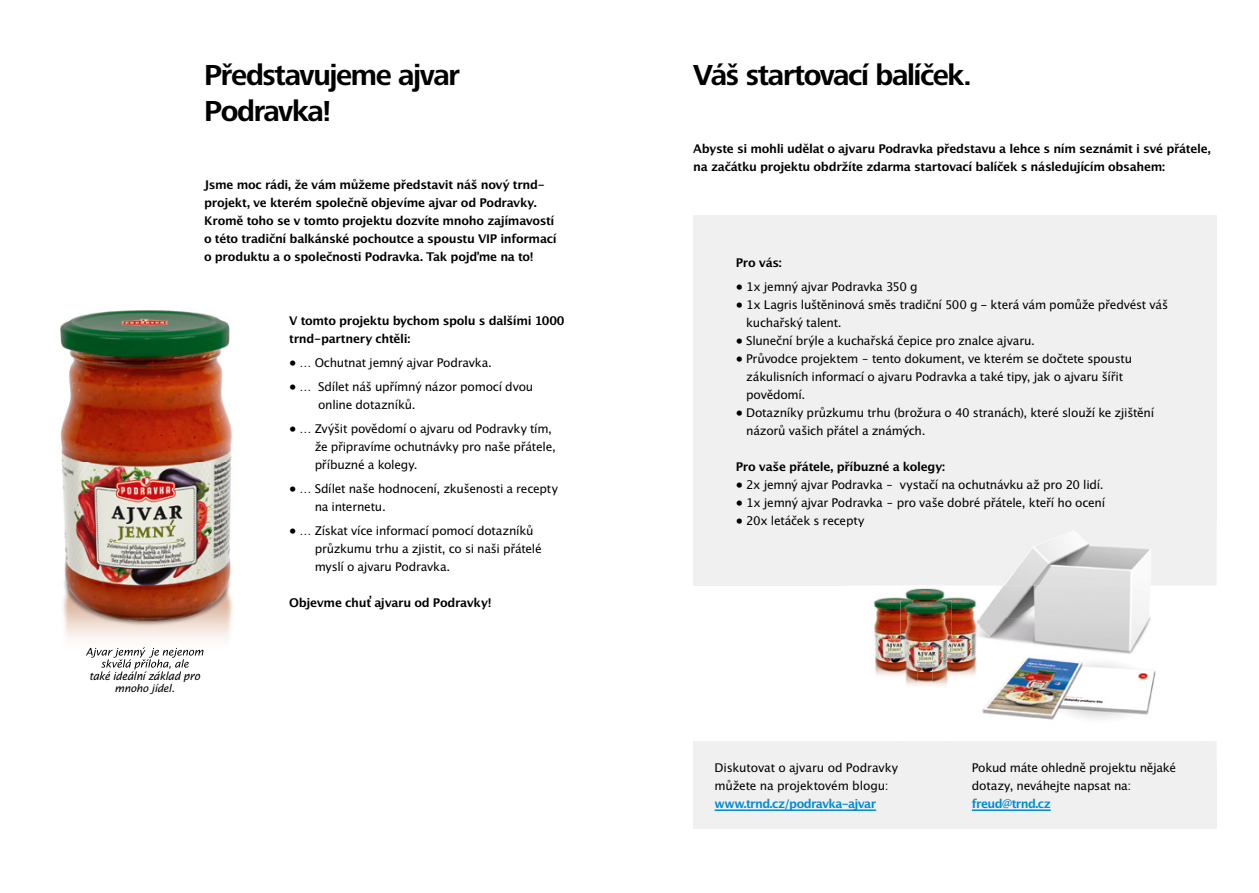
<style>
.page{position:relative;width:1259px;height:893px;background:#fff}
.page>*{position:absolute;margin:0;border:0;box-sizing:border-box;transform-origin:0 0}
.t1{font:700 30px/36px "Frutiger Next LTW1 G";letter-spacing:-.045em;color:#000}
.t2{font:12px/18px "Lucida San Rom";letter-spacing:-.02em;color:#000}
.t3{font:12px/18px "Lucida San Dem";letter-spacing:-.025em;color:#000}
.t4{font:12px "Lucida San Dem";letter-spacing:-.055em;color:#008bd2}
.t5{font:10.5px/12px "Lucida San Rom Ita";letter-spacing:-.025em;color:#000;text-align:center}
</style>
<div class="page">
<div style="left:693px;top:215px;width:523px;height:370px;background:#f0f0f0"></div>
<div style="left:693px;top:741px;width:523px;height:88px;background:#f0f0f0"></div>
<hr style="left:714px;top:809px;width:162px;height:2px;background:#008bd2">
<hr style="left:972px;top:809px;width:78px;height:2px;background:#008bd2">
<img style="left:60px;top:310px;width:173px;height:360px">
<img style="left:86px;top:647px;width:118px;height:11px">
<img style="left:101px;top:659px;width:88px;height:10px">
<img style="left:90px;top:671px;width:110px;height:4px">
<img style="left:1216px;top:522px;width:1px;height:241px">
<img style="left:980px;top:585px;width:171px;height:33px">
<img style="left:980px;top:618px;width:176px;height:102px">
<img style="left:1006px;top:533px;width:145px;height:52px">
<img style="left:847px;top:522px;width:16px;height:5px">
<img style="left:986px;top:762px;width:189px;height:1px">
<img style="left:905px;top:588px;width:40px;height:83px">
<img style="left:948px;top:597px;width:32px;height:42px">
<img style="left:951px;top:639px;width:26px;height:37px">
<img style="left:932px;top:596px;width:16px;height:5px">
<img style="left:873px;top:597px;width:29px;height:42px">
<img style="left:874px;top:639px;width:26px;height:37px">
<img style="left:902px;top:596px;width:15px;height:5px">
<img style="left:906px;top:671px;width:42px;height:15px">
<img style="left:932px;top:601px;width:19px;height:82px">
<img style="left:900px;top:601px;width:17px;height:82px">
<h1 class="t1" style="left:204px;top:58px;width:257px">Představujeme ajvar<br>Podravka!</h1>
<p class="t3" style="left:204px;top:176px;width:354px">Jsme moc rádi, že vám můžeme představit náš nový trnd&shy;projekt, ve kterém společně objevíme ajvar od Podravky.<br>Kromě toho se v tomto projektu dozvíte mnoho zajímavostí o této tradiční balkánské pochoutce a spoustu VIP informací o produktu a o společnosti Podravka. Tak pojďme na to!</p>
<p class="t5" style="left:89px;top:670px;width:112px">také ideální základ pro mnoho jídel.</p>
<p class="t3" style="left:289px;top:313px;width:277px">V tomto projektu bychom spolu s dalšími 1000 trnd-partnery chtěli:</p>
<p class="t2" style="left:289px;top:354px;width:204px">• … Ochutnat jemný ajvar Podravka.</p>
<p class="t2" style="left:318px;top:378px;width:217px;text-indent:-29px">• … Sdílet náš upřímný názor pomocí dvou online dotazníků.</p>
<p class="t2" style="left:315px;top:420px;width:243px;text-indent:-25px">• … Zvýšit povědomí o ajvaru od Podravky tím, že připravíme ochutnávky pro naše přátele, příbuzné a kolegy.</p>
<p class="t2" style="left:315px;top:480px;width:245px;text-indent:-25px">• … Sdílet naše hodnocení, zkušenosti a recepty na internetu.</p>
<p class="t2" style="left:315px;top:522px;width:229px;text-indent:-25px">• … Získat více informací pomocí dotazníků průzkumu trhu a zjistit, co si naši přátelé myslí o ajvaru Podravka.</p>
<p class="t3" style="left:289px;top:595px;width:204px">Objevme chuť ajvaru od Podravky!</p>
<h1 class="t1" style="left:693px;top:58px;width:280px">Váš startovací balíček.</h1>
<p class="t3" style="left:693px;top:141px;width:519px">Abyste si mohli udělat o ajvaru Podravka představu a lehce s ním seznámit i své přátele, na začátku projektu obdržíte zdarma startovací balíček s následujícím obsahem:</p>
<p class="t3" style="left:736px;top:254px;width:48px">Pro vás:</p>
<p class="t2" style="left:736px;top:278px;width:183px">• 1x jemný ajvar Podravka 350 g</p>
<p class="t2" style="left:746px;top:296px;width:423px;text-indent:-10px">• 1x Lagris luštěninová směs tradiční 500 g - která vám pomůže předvést váš kuchařský talent.</p>
<p class="t2" style="left:736px;top:332px;width:301px">• Sluneční brýle a kuchařská čepice pro znalce ajvaru.</p>
<p class="t2" style="left:746px;top:350px;width:387px;text-indent:-10px">• Průvodce projektem – tento dokument, ve kterém se dočtete spoustu zákulisních informací o ajvaru Podravka a také tipy, jak o ajvaru šířit povědomí.</p>
<p class="t2" style="left:746px;top:404px;width:409px;text-indent:-10px">• Dotazníky průzkumu trhu (brožura o 40 stranách), které slouží ke zjištění názorů vašich přátel a známých.</p>
<p class="t3" style="left:736px;top:458px;width:211px">Pro vaše přátele, příbuzné a kolegy:</p>
<p class="t2" style="left:736px;top:476px;width:369px">• 2x jemný ajvar Podravka – vystačí na ochutnávku až pro 20 lidí.</p>
<p class="t2" style="left:736px;top:494px;width:371px">• 1x jemný ajvar Podravka – pro vaše dobré přátele, kteří ho ocení</p>
<p class="t2" style="left:736px;top:512px;width:130px">• 20x letáček s recepty</p>
<p class="t2" style="left:714px;top:759px;width:185px">Diskutovat o ajvaru od Podravky můžete na projektovém blogu:</p>
<p class="t4" style="left:714px;top:796px;width:163px">www.trnd.cz/podravka-ajvar</p>
<p class="t2" style="left:972px;top:759px;width:206px">Pokud máte ohledně projektu nějaké dotazy, neváhejte napsat na:</p>
<p class="t4" style="left:972px;top:796px;width:80px">freud@trnd.cz</p>
</div>
